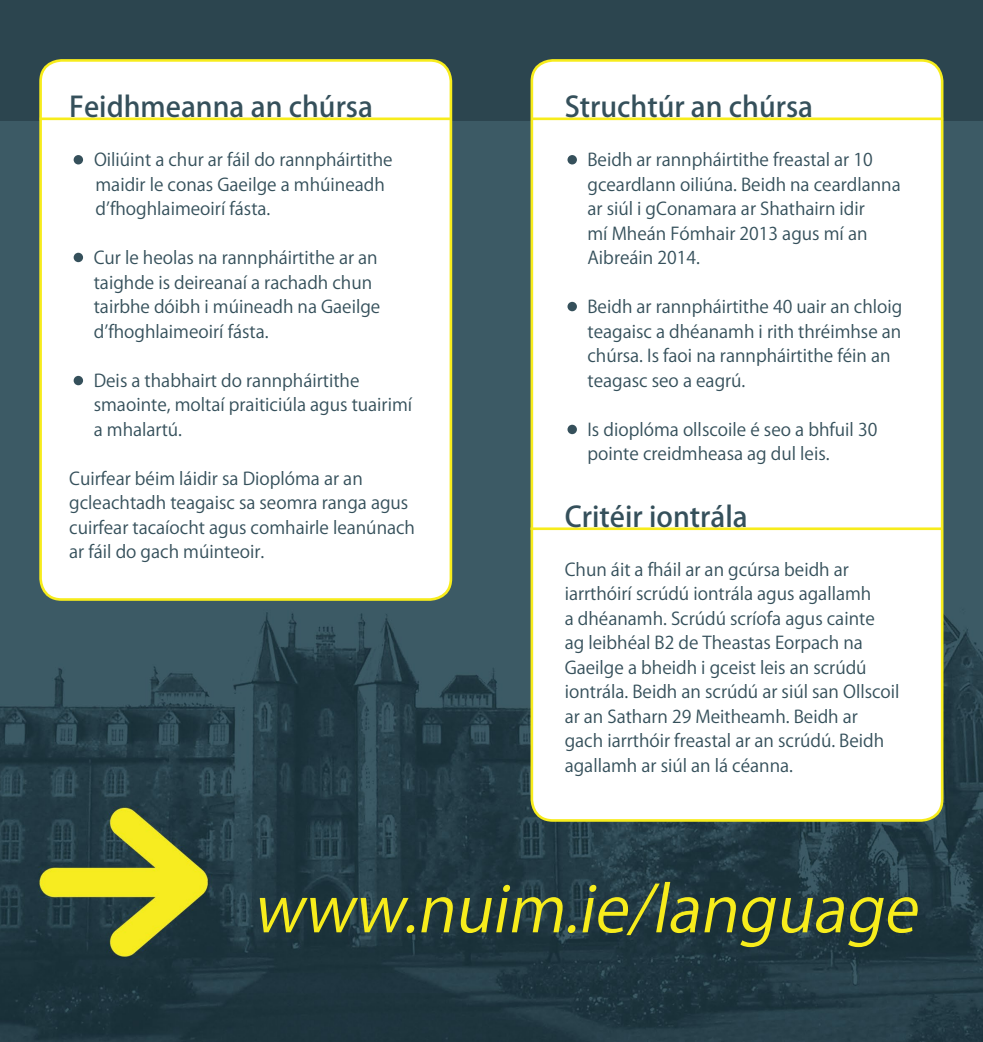
<style>
.page{position:relative;width:983px;height:1042px;background:#fff}
.page>*{position:absolute;margin:0;border:0;box-sizing:border-box;transform-origin:0 0}
.t1{font:italic 63px "Koz Go Pro";color:#f7ec1c}
.t2{font:500 28px "Koz Go Pro";color:#35505b}
.t3{font:17.5px/24.5px "Koz Go Pro";color:#35505b}
</style>
<div class="page">
<img style="left:0;top:120px;width:982px;height:922px">
<div style="left:0;top:0;width:982px;height:120px;background:#2c454f"></div>
<div style="left:41px;top:60px;width:410px;height:539px;background:#fff;border-radius:21px"></div>
<div style="left:39px;top:59px;width:413px;height:542px;border:3px solid #f7ec1c;border-radius:21px"></div>
<div style="left:531px;top:60px;width:410px;height:760px;background:#fff;border-radius:21px"></div>
<div style="left:530px;top:59px;width:413px;height:763px;border:3px solid #f7ec1c;border-radius:21px"></div>
<hr style="left:40px;top:117px;width:411px;height:3px;background:#f7ec1c">
<hr style="left:531px;top:117px;width:411px;height:3px;background:#f7ec1c">
<hr style="left:530px;top:527px;width:412px;height:3px;background:#f7ec1c">
<div style="left:74px;top:155px;width:9px;height:9px;background:#35505b;border-radius:50%"></div>
<div style="left:74px;top:253px;width:9px;height:9px;background:#35505b;border-radius:50%"></div>
<div style="left:74px;top:376px;width:9px;height:9px;background:#35505b;border-radius:50%"></div>
<div style="left:567px;top:155px;width:9px;height:9px;background:#35505b;border-radius:50%"></div>
<div style="left:567px;top:302px;width:9px;height:9px;background:#35505b;border-radius:50%"></div>
<div style="left:567px;top:425px;width:9px;height:9px;background:#35505b;border-radius:50%"></div>
<h2 class="t2" style="left:69px;top:89px;width:305px">Feidhmeanna an chúrsa</h2>
<p class="t3" style="left:94px;top:148px;width:300px">Oiliúint a chur ar fáil do rannpháirtithe maidir le conas Gaeilge a mhúineadh d’fhoghlaimeoirí fásta.</p>
<p class="t3" style="left:94px;top:246px;width:288px">Cur le heolas na rannpháirtithe ar an taighde is deireanaí a rachadh chun tairbhe dóibh i múineadh na Gaeilge d’fhoghlaimeoirí fásta.</p>
<p class="t3" style="left:94px;top:368px;width:320px">Deis a thabhairt do rannpháirtithe smaointe, moltaí praiticiúla agus tuairimí a mhalartú.</p>
<p class="t3" style="left:69px;top:466px;width:347px">Cuirfear béim láidir sa Dioplóma ar an gcleachtadh teagaisc sa seomra ranga agus cuirfear tacaíocht agus comhairle leanúnach ar fáil do gach múinteoir.</p>
<h2 class="t2" style="left:564px;top:89px;width:250px">Struchtúr an chúrsa</h2>
<p class="t3" style="left:587px;top:148px;width:315px">Beidh ar rannpháirtithe freastal ar 10 gceardlann oiliúna. Beidh na ceardlanna ar siúl i gConamara ar Shathairn idir<br>mí Mheán Fómhair 2013 agus mí an<br>Aibreáin 2014.</p>
<p class="t3" style="left:587px;top:295px;width:316px">Beidh ar rannpháirtithe 40 uair an chloig teagaisc a dhéanamh i rith thréimhse an chúrsa. Is faoi na rannpháirtithe féin an teagasc seo a eagrú.</p>
<p class="t3" style="left:587px;top:417px;width:291px">Is dioplóma ollscoile é seo a bhfuil 30 pointe creidmheasa ag dul leis.</p>
<h2 class="t2" style="left:564px;top:498px;width:184px">Critéir iontrála</h2>
<p class="t3" style="left:564px;top:557px;width:336px">Chun áit a fháil ar an gcúrsa beidh ar iarrthóirí scrúdú iontrála agus agallamh<br>a dhéanamh. Scrúdú scríofa agus cainte<br>ag leibhéal B2 de Theastas Eorpach na Gaeilge a bheidh i gceist leis an scrúdú iontrála. Beidh an scrúdú ar siúl san Ollscoil ar an Satharn 29 Meitheamh. Beidh ar gach iarrthóir freastal ar an scrúdú. Beidh agallamh ar siúl an lá céanna.</p>
<h1 class="t1" style="left:252px;top:868px;width:680px">www.nuim.ie/language</h1>
</div>
